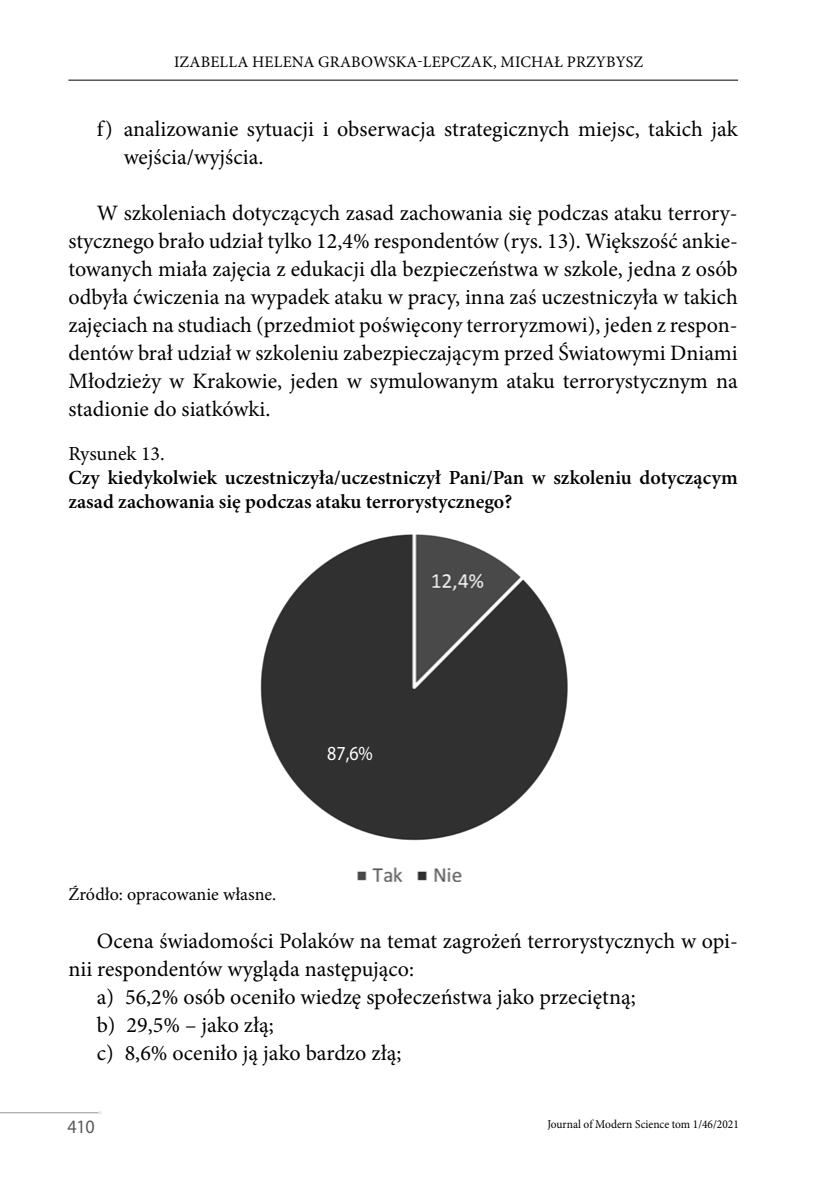
<style>
.page{position:relative;width:840px;height:1191px;background:#fff}
.page>*{position:absolute;margin:0;border:0;box-sizing:border-box;transform-origin:0 0}
.t1{font:22px/28px "Minion Pro";color:#000}
.t2{font:600 20px/24px "Minion Pro";color:#000}
.t3{font:20px "Minion Pro";letter-spacing:-.005em;color:#000}
.t4{font:20px "Myriad Pro";color:#fff;scale:.9 1}
.t5{font:19px "Myriad Pro";color:#58595b;scale:.95 1}
.t6{font:18px "Minion Pro";color:#000}
.t7{font:16px "Minion Pro";letter-spacing:.01em;color:#000}
.t8{font:12px "Minion Pro";color:#000;scale:.95 1}
</style>
<div class="page">
<hr style="left:68px;top:80px;width:669px;height:1px;background:#000">
<hr style="left:0;top:1112px;width:101px;height:1px;background:#939598">
<img style="left:260px;top:534px;width:308px;height:348px">
<p class="t7" style="left:174px;top:51px;width:470px">IZABELLA HELENA GRABOWSKA-LEPCZAK, MICHAŁ PRZYBYSZ</p>
<p class="t1" style="left:124px;top:115px;width:615px;text-indent:-27px">f) analizowanie sytuacji i obserwacja strategicznych miejsc, takich jak wejścia/wyjścia.</p>
<p class="t1" style="left:68px;top:199px;width:670px;text-align:justify;text-indent:28px">W szkoleniach dotyczących zasad zachowania się podczas ataku terrory&shy;stycznego brało udział tylko 12,4% respondentów (rys. 13). Większość ankie&shy;towanych miała zajęcia z edukacji dla bezpieczeństwa w szkole, jedna z osób odbyła ćwiczenia na wypadek ataku w pracy, inna zaś uczestniczyła w takich zajęciach na studiach (przedmiot poświęcony terroryzmowi), jeden z respon&shy;dentów brał udział w szkoleniu zabezpieczającym przed Światowymi Dniami Młodzieży w Krakowie, jeden w symulowanym ataku terrorystycznym na stadionie do siatkówki.</p>
<p class="t3" style="left:68px;top:440px;width:98px">Rysunek 13.</p>
<p class="t2" style="left:68px;top:465px;width:670px">Czy kiedykolwiek uczestniczyła/uczestniczył Pani/Pan w szkoleniu dotyczącym zasad zachowania się podczas ataku terrorystycznego?</p>
<p class="t4" style="left:327px;top:741px;width:52px">87,6%</p>
<p class="t6" style="left:68px;top:882px;width:209px">Źródło: opracowanie własne.</p>
<p class="t1" style="left:97px;top:927px;width:642px">Ocena świadomości Polaków na temat zagrożeń terrorystycznych w opi-</p>
<p class="t1" style="left:68px;top:955px;width:347px">nii respondentów wygląda następująco:</p>
<p class="t1" style="left:97px;top:983px;width:540px">a) 56,2% osób oceniło wiedzę społeczeństwa jako przeciętną;</p>
<p class="t1" style="left:97px;top:1011px;width:178px">b) 29,5% – jako złą;</p>
<p class="t1" style="left:97px;top:1039px;width:306px">c) 8,6% oceniło ją jako bardzo złą;</p>
<p class="t5" style="left:68px;top:1114px;width:30px">410</p>
<p class="t8" style="left:547px;top:1116px;width:203px">Journal of Modern Science tom 1/46/2021</p>
</div>
